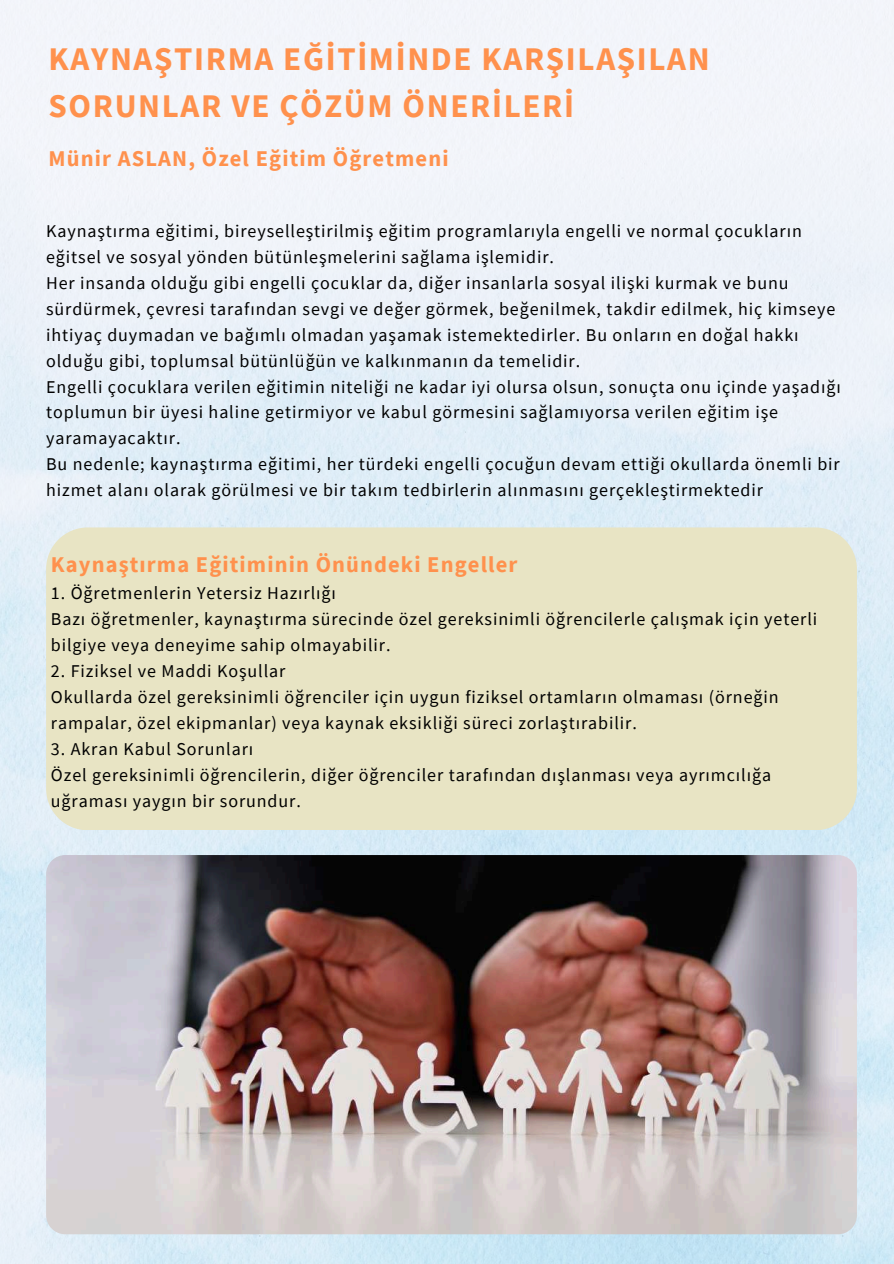
<style>
.page{position:relative;width:894px;height:1264px;background:#fff}
.page>*{position:absolute;margin:0;border:0;box-sizing:border-box;transform-origin:0 0}
.t1{font:700 33px/47.2px "Source Sans Pro";letter-spacing:.05em;color:#ff914d}
.t2{font:700 22.5px "Source Sans Pro";letter-spacing:.05em;color:#ff914d}
.t3{font:18px/25.8px "Source Sans Pro";letter-spacing:.05em;color:#000}
</style>
<div class="page">
<div style="left:46px;top:527px;width:810px;height:303px;background:#e8e4c4"></div>
<img style="left:46px;top:855px;width:810px;height:379px;border-radius:19px">
<h1 class="t1" style="left:48px;top:34px;width:662px">KAYNAŞTIRMA EĞİTİMİNDE KARŞILAŞILAN<br>SORUNLAR VE ÇÖZÜM ÖNERİLERİ</h1>
<p class="t2" style="left:48px;top:144px;width:399px">Münir ASLAN, Özel Eğitim Öğretmeni</p>
<p class="t3" style="left:46px;top:218px;width:796px">Kaynaştırma eğitimi, bireyselleştirilmiş eğitim programlarıyla engelli ve normal çocukların eğitsel ve sosyal yönden bütünleşmelerini sağlama işlemidir.<br>Her insanda olduğu gibi engelli çocuklar da, diğer insanlarla sosyal ilişki kurmak ve bunu sürdürmek, çevresi tarafından sevgi ve değer görmek, beğenilmek, takdir edilmek, hiç kimseye ihtiyaç duymadan ve bağımlı olmadan yaşamak istemektedirler. Bu onların en doğal hakkı olduğu gibi, toplumsal bütünlüğün ve kalkınmanın da temelidir.<br>Engelli çocuklara verilen eğitimin niteliği ne kadar iyi olursa olsun, sonuçta onu içinde yaşadığı toplumun bir üyesi haline getirmiyor ve kabul görmesini sağlamıyorsa verilen eğitim işe yaramayacaktır.<br>Bu nedenle; kaynaştırma eğitimi, her türdeki engelli çocuğun devam ettiği okullarda önemli bir hizmet alanı olarak görülmesi ve bir takım tedbirlerin alınmasını gerçekleştirmektedir</p>
<p class="t2" style="left:51px;top:550px;width:468px">Kaynaştırma Eğitiminin Önündeki Engeller</p>
<p class="t3" style="left:51px;top:580px;width:765px">1. Öğretmenlerin Yetersiz Hazırlığı<br>Bazı öğretmenler, kaynaştırma sürecinde özel gereksinimli öğrencilerle çalışmak için yeterli bilgiye veya deneyime sahip olmayabilir.</p>
<p class="t3" style="left:51px;top:658px;width:729px">2. Fiziksel ve Maddi Koşullar<br>Okullarda özel gereksinimli öğrenciler için uygun fiziksel ortamların olmaması (örneğin rampalar, özel ekipmanlar) veya kaynak eksikliği süreci zorlaştırabilir.</p>
<p class="t3" style="left:51px;top:735px;width:721px">3. Akran Kabul Sorunları<br>Özel gereksinimli öğrencilerin, diğer öğrenciler tarafından dışlanması veya ayrımcılığa uğraması yaygın bir sorundur.</p>
</div>
